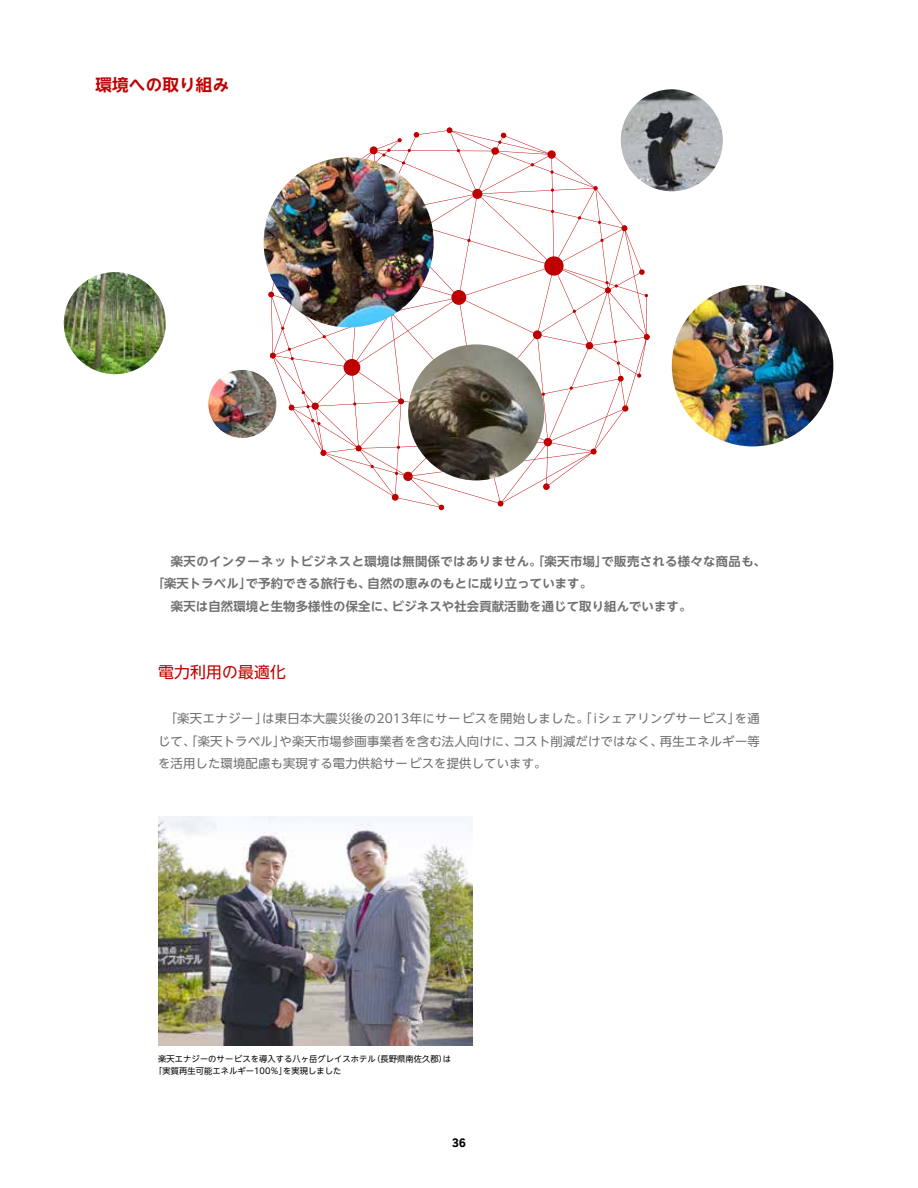
<style>
.page{position:relative;width:918px;height:1188px;background:#fff}
.page>*{position:absolute;margin:0;border:0;box-sizing:border-box;transform-origin:0 0}
.t1{font:700 16.5px "UD Shin Go NT Pro De";letter-spacing:.015em;color:#bf0000}
.t2{font:15.75px "UD Shin Go NT Pro";letter-spacing:.015em;color:#bf0000}
.t3{font:12.3px/22.5px "UD Shin Go NT Pro";letter-spacing:.015em;color:#717070;text-align:justify}
.t4{font:700 12.3px "UD Shin Go NT Pro De";letter-spacing:.015em;color:#717070}
.t5{font:700 12.3px "UD Shin Go NT Pro De";letter-spacing:.035em;color:#717070}
.t6{font:10.8px "Rakuten Global B";color:#000}
.t7{font:8.25px/12px "UD Shin Go NT Pro";letter-spacing:.01em;color:#000}
</style>
<div class="page">
<svg style="left:271px;top:130px;width:376px;height:378px"></svg>
<svg style="left:398px;top:138px;width:4px;height:4px"></svg>
<svg style="left:637px;top:374px;width:4px;height:4px"></svg>
<svg style="left:618px;top:376px;width:5px;height:5px"></svg>
<div style="left:622px;top:405px;width:6px;height:7px;background:#bf0000;border-radius:50%"></div>
<div style="left:543px;top:483px;width:7px;height:7px;background:#bf0000;border-radius:50%"></div>
<div style="left:544px;top:438px;width:8px;height:8px;background:#bf0000;border-radius:50%"></div>
<svg style="left:591px;top:449px;width:5px;height:5px"></svg>
<svg style="left:498px;top:501px;width:5px;height:5px"></svg>
<div style="left:403px;top:472px;width:10px;height:9px;background:#bf0000;border-radius:50%"></div>
<svg style="left:439px;top:505px;width:5px;height:5px"></svg>
<div style="left:586px;top:342px;width:7px;height:7px;background:#bf0000;border-radius:50%"></div>
<div style="left:533px;top:330px;width:9px;height:9px;background:#bf0000;border-radius:50%"></div>
<div style="left:392px;top:494px;width:7px;height:7px;background:#bf0000;border-radius:50%"></div>
<svg style="left:398px;top:399px;width:6px;height:5px"></svg>
<svg style="left:356px;top:446px;width:5px;height:5px"></svg>
<svg style="left:321px;top:450px;width:5px;height:6px"></svg>
<svg style="left:289px;top:405px;width:5px;height:5px"></svg>
<svg style="left:644px;top:334px;width:6px;height:6px"></svg>
<svg style="left:639px;top:269px;width:6px;height:6px"></svg>
<svg style="left:622px;top:226px;width:5px;height:5px"></svg>
<svg style="left:593px;top:186px;width:5px;height:4px"></svg>
<svg style="left:550px;top:171px;width:4px;height:3px"></svg>
<svg style="left:600px;top:239px;width:4px;height:3px"></svg>
<svg style="left:605px;top:281px;width:13px;height:12px"></svg>
<svg style="left:311px;top:419px;width:10px;height:6px"></svg>
<svg style="left:306px;top:403px;width:12px;height:6px"></svg>
<svg style="left:353px;top:402px;width:3px;height:4px"></svg>
<svg style="left:402px;top:161px;width:3px;height:4px"></svg>
<svg style="left:467px;top:239px;width:4px;height:3px"></svg>
<svg style="left:492px;top:133px;width:14px;height:21px"></svg>
<div style="left:547px;top:150px;width:9px;height:9px;background:#bf0000;border-radius:50%"></div>
<div style="left:544px;top:256px;width:20px;height:20px;background:#bf0000;border-radius:50%"></div>
<div style="left:451px;top:290px;width:15px;height:15px;background:#bf0000;border-radius:50%"></div>
<div style="left:387px;top:308px;width:8px;height:8px;background:#818ca7;border-radius:50%"></div>
<div style="left:344px;top:359px;width:16px;height:17px;background:#bf0000;border-radius:50%"></div>
<svg style="left:268px;top:292px;width:6px;height:5px"></svg>
<svg style="left:270px;top:353px;width:6px;height:5px"></svg>
<div style="left:491px;top:147px;width:8px;height:8px;background:#bf0000;border-radius:50%"></div>
<svg style="left:371px;top:148px;width:20px;height:17px"></svg>
<svg style="left:414px;top:132px;width:5px;height:6px"></svg>
<div style="left:472px;top:189px;width:10px;height:10px;background:#bf0000;border-radius:50%"></div>
<svg style="left:447px;top:128px;width:5px;height:5px"></svg>
<div style="left:370px;top:146px;width:8px;height:8px;background:#bf0000;border-radius:50%"></div>
<img style="left:264px;top:157px;width:170px;height:170px;border-radius:85px">
<img style="left:672px;top:285px;width:161px;height:161px;border-radius:81px">
<img style="left:208px;top:370px;width:68px;height:68px;border-radius:34px">
<img style="left:621px;top:89px;width:102px;height:102px;border-radius:51px">
<img style="left:408px;top:344px;width:136px;height:136px;border-radius:68px">
<img style="left:64px;top:272px;width:102px;height:102px;border-radius:51px">
<img style="left:158px;top:816px;width:315px;height:230px">
<h1 class="t1" style="left:95px;top:71px;width:135px">環境への取り組み</h1>
<p class="t5" style="left:171px;top:551px;width:597px">楽天のインターネットビジネスと環境は無関係ではありません。「楽天市場」で販売される様々な商品も、</p>
<p class="t4" style="left:152px;top:573px;width:442px">「楽天トラベル」で予約できる旅行も、自然の恵みのもとに成り立っています。</p>
<p class="t4" style="left:171px;top:596px;width:522px">楽天は自然環境と生物多様性の保全に、ビジネスや社会貢献活動を通じて取り組んでいます。</p>
<p class="t2" style="left:158px;top:659px;width:129px">電力利用の最適化</p>
<p class="t3" style="left:158px;top:707px;width:603px;text-indent:7px">「楽天エナジー」は東日本大震災後の2013年にサービスを開始しました。「iシェアリングサービス」を通じて、「楽天トラベル」や楽天市場参画事業者を含む法人向けに、コスト削減だけではなく、再生エネルギー等を活用した環境配慮も実現する電力供給サービスを提供しています。</p>
<p class="t7" style="left:154px;top:1052px;width:298px;text-indent:4px">楽天エナジーのサービスを導入する八ヶ岳グレイスホテル（長野県南佐久郡）は「実質再生可能エネルギー100％」を実現しました</p>
<p class="t6" style="left:452px;top:1135px;width:15px">36</p>
</div>
